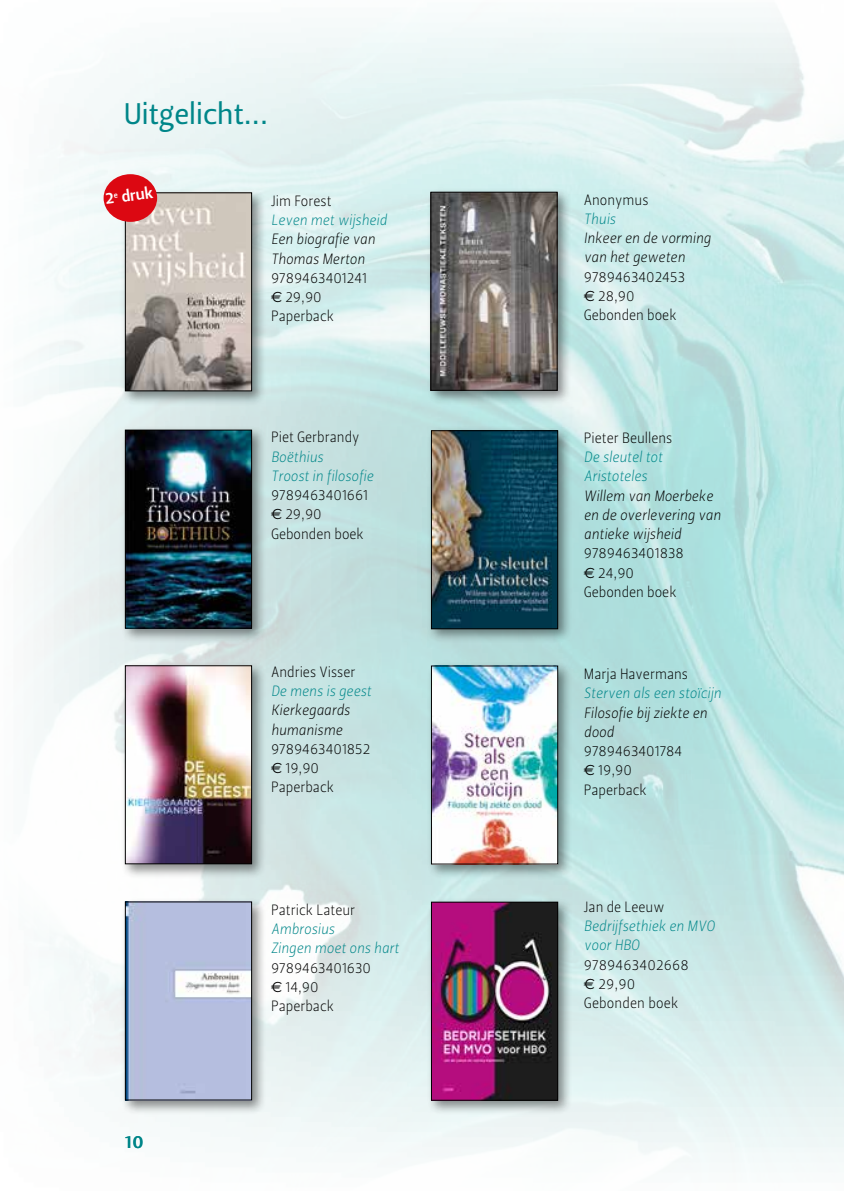
<style>
.page{position:relative;width:844px;height:1191px;background:#fff}
.page>*{position:absolute;margin:0;border:0;box-sizing:border-box;transform-origin:0 0}
.t1{font:29.75px "Leitura Sans Grot 2";color:#008689}
.t2{font:17.5px "Charlotte Sans Medium Plain";color:#008689;scale:1.05 1}
.t3{font:16.28px "Leitura Sans Grot 3";color:#fff}
.t4{font:14.88px/19.2px "Leitura Sans Grot 1";color:#000;scale:.95 1}
.t5{font:14.88px/19.2px "Leitura Sans Italic 1";color:#008689;scale:.95 1}
.t6{font:14.88px/19.2px "Leitura Sans Italic 1";color:#000;scale:.95 1}
.s1{font-family:"Euro Sans"}
</style>
<div class="page">
<img style="left:34px;top:18px;width:809px;height:1144px">
<div style="left:426px;top:188px;width:145px;height:217px;background:#000;opacity:.45"></div>
<img style="left:432px;top:194px;width:123px;height:194px">
<div style="left:430px;top:192px;width:127px;height:198px;border:1px solid #000"></div>
<div style="left:426px;top:426px;width:146px;height:217px;background:#000;opacity:.45"></div>
<img style="left:433px;top:432px;width:122px;height:195px">
<div style="left:431px;top:430px;width:126px;height:199px;border:1px solid #000"></div>
<div style="left:427px;top:897px;width:145px;height:218px;background:#000;opacity:.45"></div>
<img style="left:433px;top:904px;width:122px;height:194px">
<div style="left:431px;top:902px;width:126px;height:198px;border:1px solid #000"></div>
<div style="left:121px;top:188px;width:145px;height:217px;background:#000;opacity:.45"></div>
<img style="left:127px;top:195px;width:123px;height:194px">
<div style="left:125px;top:193px;width:127px;height:198px;border:1px solid #000"></div>
<div style="left:121px;top:425px;width:145px;height:218px;background:#000;opacity:.45"></div>
<img style="left:127px;top:432px;width:123px;height:194px">
<div style="left:125px;top:430px;width:127px;height:198px;border:1px solid #000"></div>
<div style="left:121px;top:661px;width:145px;height:217px;background:#000;opacity:.45"></div>
<img style="left:127px;top:667px;width:123px;height:195px">
<div style="left:125px;top:665px;width:127px;height:199px;border:1px solid #000"></div>
<div style="left:427px;top:661px;width:145px;height:217px;background:#000;opacity:.45"></div>
<img style="left:433px;top:668px;width:122px;height:194px">
<div style="left:431px;top:666px;width:126px;height:198px;border:1px solid #000"></div>
<div style="left:121px;top:897px;width:145px;height:217px;background:#000;opacity:.45"></div>
<img style="left:127px;top:903px;width:123px;height:195px">
<div style="left:125px;top:901px;width:127px;height:199px;border:1px solid #000"></div>
<div style="left:104px;top:174px;width:53px;height:48px;background:#dc0812;border-radius:50%"></div>
<h1 class="t1" style="left:124px;top:93px;width:145px">Uitgelicht...</h1>
<p class="t3" style="left:104px;top:188px;width:50px;rotate:-8deg">2<sup>e</sup> druk</p>
<p class="t2" style="left:124px;top:1131px;width:20px">10</p>
<p class="t4" style="left:271px;top:191px;width:65px">Jim Forest</p>
<p class="t5" style="left:271px;top:211px;width:123px">Leven met wijsheid</p>
<p class="t6" style="left:271px;top:230px;width:111px">Een biografie van<br>Thomas Merton</p>
<p class="t4" style="left:271px;top:268px;width:102px">9789463401241<br><span class="s1">E</span> 29,90<br>Paperback</p>
<p class="t4" style="left:271px;top:428px;width:95px">Piet Gerbrandy</p>
<p class="t5" style="left:271px;top:447px;width:109px">Boëthius<br>Troost in filosofie</p>
<p class="t4" style="left:271px;top:485px;width:104px">9789463401661<br><span class="s1">E</span> 29,90<br>Gebonden boek</p>
<p class="t4" style="left:271px;top:662px;width:90px">Andries Visser</p>
<p class="t5" style="left:271px;top:681px;width:107px">De mens is geest</p>
<p class="t6" style="left:271px;top:701px;width:85px">Kierkegaards humanisme</p>
<p class="t4" style="left:271px;top:739px;width:106px">9789463401852<br><span class="s1">E</span> 19,90<br>Paperback</p>
<p class="t4" style="left:271px;top:900px;width:90px">Patrick Lateur</p>
<p class="t5" style="left:271px;top:919px;width:136px">Ambrosius<br>Zingen moet ons hart</p>
<p class="t4" style="left:271px;top:958px;width:107px">9789463401630<br><span class="s1">E</span> 14,90<br>Paperback</p>
<p class="t4" style="left:583px;top:190px;width:70px">Anonymus</p>
<p class="t5" style="left:583px;top:209px;width:35px">Thuis</p>
<p class="t6" style="left:583px;top:229px;width:135px">Inkeer en de vorming van het geweten</p>
<p class="t4" style="left:583px;top:267px;width:108px">9789463402453<br><span class="s1">E</span> 28,90<br>Gebonden boek</p>
<p class="t4" style="left:583px;top:428px;width:95px">Pieter Beullens</p>
<p class="t5" style="left:583px;top:447px;width:84px">De sleutel tot<br>Aristoteles</p>
<p class="t6" style="left:583px;top:486px;width:146px">Willem van Moerbeke en de overlevering van antieke wijsheid</p>
<p class="t4" style="left:583px;top:544px;width:107px">9789463401838<br><span class="s1">E</span> 24,90<br>Gebonden boek</p>
<p class="t4" style="left:583px;top:664px;width:111px">Marja Havermans</p>
<p class="t5" style="left:583px;top:684px;width:146px">Sterven als een stoïcijn</p>
<p class="t6" style="left:583px;top:703px;width:131px">Filosofie bij ziekte en dood</p>
<p class="t4" style="left:583px;top:741px;width:105px">9789463401784<br><span class="s1">E</span> 19,90<br>Paperback</p>
<p class="t4" style="left:583px;top:897px;width:86px">Jan de Leeuw</p>
<p class="t5" style="left:583px;top:916px;width:139px">Bedrijfsethiek en MVO voor HBO</p>
<p class="t4" style="left:583px;top:955px;width:112px">9789463402668<br><span class="s1">E</span> 29,90<br>Gebonden boek</p>
</div>
